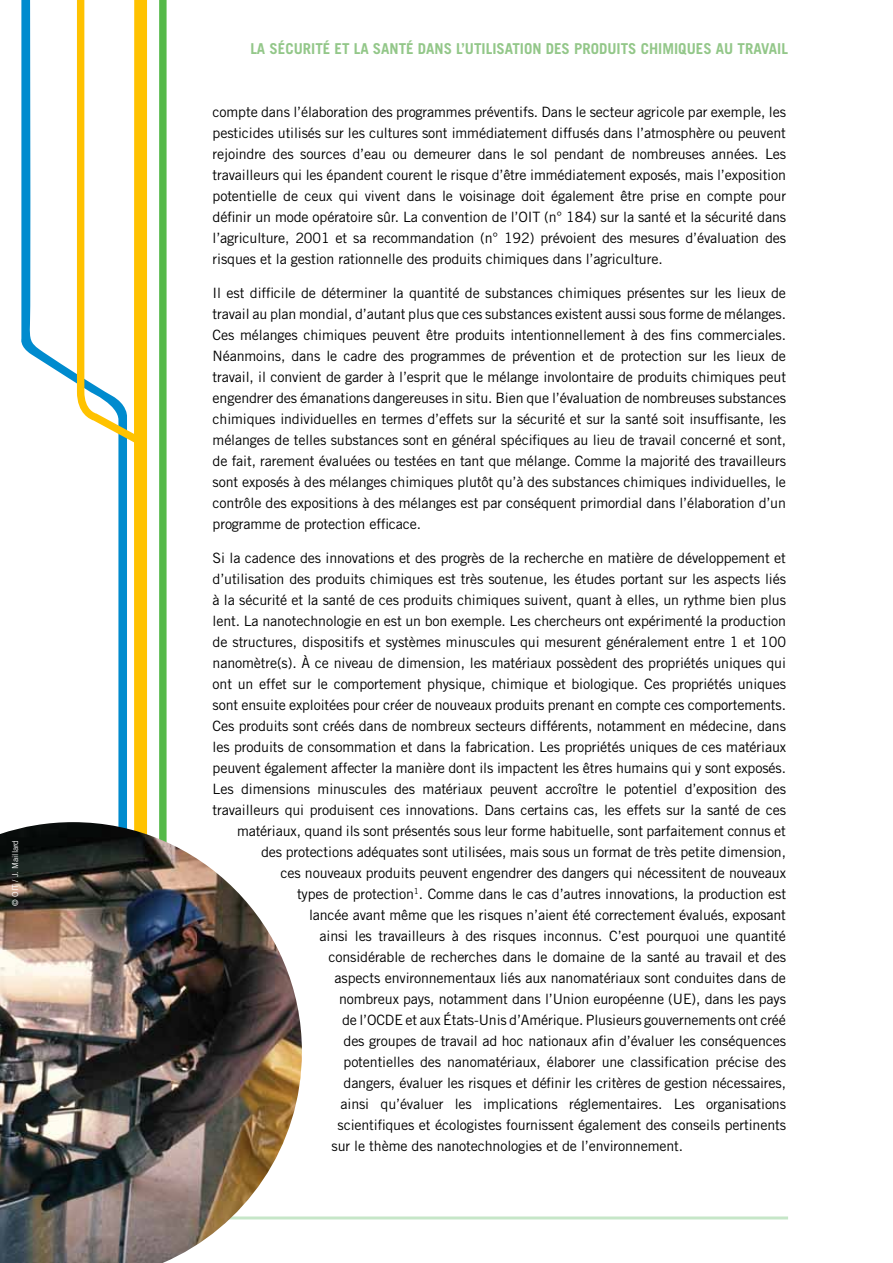
<style>
.page{position:relative;width:893px;height:1263px;background:#fff}
.page>*{position:absolute;margin:0;border:0;box-sizing:border-box;transform-origin:0 0}
.t1{font:700 15px "Trade Gothic";color:#93c789}
.t2{font:14.25px/21px "Trade Gothic";letter-spacing:-.01em;color:#000;text-align:justify}
.t3{font:8.25px "Trade Gothic";letter-spacing:-.01em;color:#fff}
</style>
<div class="page">
<hr style="left:0;top:1216px;width:788px;height:3px;background:#41ad49">
<div style="left:134px;top:0;width:13px;height:822px;background:#ffc200"></div>
<svg style="left:21px;top:0;width:106px;height:822px"></svg>
<svg style="left:159px;top:0;width:8px;height:822px;background:#60bd55"></svg>
<svg style="left:77px;top:0;width:62px;height:443px"></svg>
<img style="left:0;top:822px;width:302px;height:441px">
<p class="t3" style="left:10px;top:906px;width:67px;rotate:-90deg">© OIT / J. Maillard</p>
<p class="t1" style="left:250px;top:40px;width:539px">LA SÉCURITÉ ET LA SANTÉ DANS L’UTILISATION DES PRODUITS CHIMIQUES AU TRAVAIL</p>
<p class="t2" style="left:213px;top:102px;width:575px">compte dans l’élaboration des programmes préventifs. Dans le secteur agricole par exemple, les pesticides utilisés sur les cultures sont immédiatement diffusés dans l’atmosphère ou peuvent rejoindre des sources d’eau ou demeurer dans le sol pendant de nombreuses années. Les travailleurs qui les épandent courent le risque d’être immédiatement exposés, mais l’exposition potentielle de ceux qui vivent dans le voisinage doit également être prise en compte pour définir un mode opératoire sûr. La convention de l’OIT (n° 184) sur la santé et la sécurité dans l’agriculture, 2001 et sa recommandation (n° 192) prévoient des mesures d’évaluation des risques et la gestion rationnelle des produits chimiques dans l’agriculture.</p>
<p class="t2" style="left:213px;top:282px;width:575px">Il est difficile de déterminer la quantité de substances chimiques présentes sur les lieux de travail au plan mondial, d’autant plus que ces substances existent aussi sous forme de mélanges.<br>Ces mélanges chimiques peuvent être produits intentionnellement à des fins commerciales.<br>Néanmoins, dans le cadre des programmes de prévention et de protection sur les lieux de travail, il convient de garder à l’esprit que le mélange involontaire de produits chimiques peut engendrer des émanations dangereuses in situ. Bien que l’évaluation de nombreuses substances chimiques individuelles en termes d’effets sur la sécurité et sur la santé soit insuffisante, les mélanges de telles substances sont en général spécifiques au lieu de travail concerné et sont, de fait, rarement évaluées ou testées en tant que mélange. Comme la majorité des travailleurs sont exposés à des mélanges chimiques plutôt qu’à des substances chimiques individuelles, le contrôle des expositions à des mélanges est par conséquent primordial dans l’élaboration d’un programme de protection efficace.</p>
<p class="t2" style="left:213px;top:547px;width:575px">Si la cadence des innovations et des progrès de la recherche en matière de développement et</p>
<p class="t2" style="left:213px;top:568px;width:575px">d’utilisation des produits chimiques est très soutenue, les études portant sur les aspects liés</p>
<p class="t2" style="left:213px;top:589px;width:575px">à la sécurité et la santé de ces produits chimiques suivent, quant à elles, un rythme bien plus</p>
<p class="t2" style="left:213px;top:610px;width:575px">lent. La nanotechnologie en est un bon exemple. Les chercheurs ont expérimenté la production</p>
<p class="t2" style="left:213px;top:631px;width:575px">de structures, dispositifs et systèmes minuscules qui mesurent généralement entre 1 et 100</p>
<p class="t2" style="left:213px;top:652px;width:575px">nanomètre(s). À ce niveau de dimension, les matériaux possèdent des propriétés uniques qui</p>
<p class="t2" style="left:213px;top:673px;width:575px">ont un effet sur le comportement physique, chimique et biologique. Ces propriétés uniques</p>
<p class="t2" style="left:213px;top:694px;width:575px">sont ensuite exploitées pour créer de nouveaux produits prenant en compte ces comportements.</p>
<p class="t2" style="left:213px;top:715px;width:575px">Ces produits sont créés dans de nombreux secteurs différents, notamment en médecine, dans</p>
<p class="t2" style="left:213px;top:736px;width:575px">les produits de consommation et dans la fabrication. Les propriétés uniques de ces matériaux</p>
<p class="t2" style="left:213px;top:757px;width:575px">peuvent également affecter la manière dont ils impactent les êtres humains qui y sont exposés.</p>
<p class="t2" style="left:213px;top:778px;width:575px">Les dimensions minuscules des matériaux peuvent accroître le potentiel d’exposition des</p>
<p class="t2" style="left:213px;top:799px;width:575px">travailleurs qui produisent ces innovations. Dans certains cas, les effets sur la santé de ces</p>
<p class="t2" style="left:237px;top:820px;width:550px">matériaux, quand ils sont présentés sous leur forme habituelle, sont parfaitement connus et</p>
<p class="t2" style="left:261px;top:841px;width:527px">des protections adéquates sont utilisées, mais sous un format de très petite dimension,</p>
<p class="t2" style="left:280px;top:862px;width:507px">ces nouveaux produits peuvent engendrer des dangers qui nécessitent de nouveaux</p>
<p class="t2" style="left:297px;top:883px;width:491px">types de protection<sup>1</sup>. Comme dans le cas d’autres innovations, la production est</p>
<p class="t2" style="left:309px;top:904px;width:478px">lancée avant même que les risques n’aient été correctement évalués, exposant</p>
<p class="t2" style="left:320px;top:925px;width:468px">ainsi les travailleurs à des risques inconnus. C’est pourquoi une quantité</p>
<p class="t2" style="left:329px;top:946px;width:459px">considérable de recherches dans le domaine de la santé au travail et des</p>
<p class="t2" style="left:335px;top:967px;width:453px">aspects environnementaux liés aux nanomatériaux sont conduites dans de</p>
<p class="t2" style="left:339px;top:988px;width:449px">nombreux pays, notamment dans l’Union européenne (UE), dans les pays</p>
<p class="t2" style="left:342px;top:1009px;width:445px">de l’OCDE et aux États-Unis d’Amérique. Plusieurs gouvernements ont créé</p>
<p class="t2" style="left:344px;top:1030px;width:444px">des groupes de travail ad hoc nationaux afin d’évaluer les conséquences</p>
<p class="t2" style="left:344px;top:1051px;width:444px">potentielles des nanomatériaux, élaborer une classification précise des</p>
<p class="t2" style="left:344px;top:1072px;width:444px">dangers, évaluer les risques et définir les critères de gestion nécessaires,</p>
<p class="t2" style="left:341px;top:1093px;width:447px">ainsi qu’évaluer les implications réglementaires. Les organisations</p>
<p class="t2" style="left:338px;top:1114px;width:450px">scientifiques et écologistes fournissent également des conseils pertinents</p>
<p class="t2" style="left:332px;top:1135px;width:353px">sur le thème des nanotechnologies et de l’environnement.</p>
</div>
